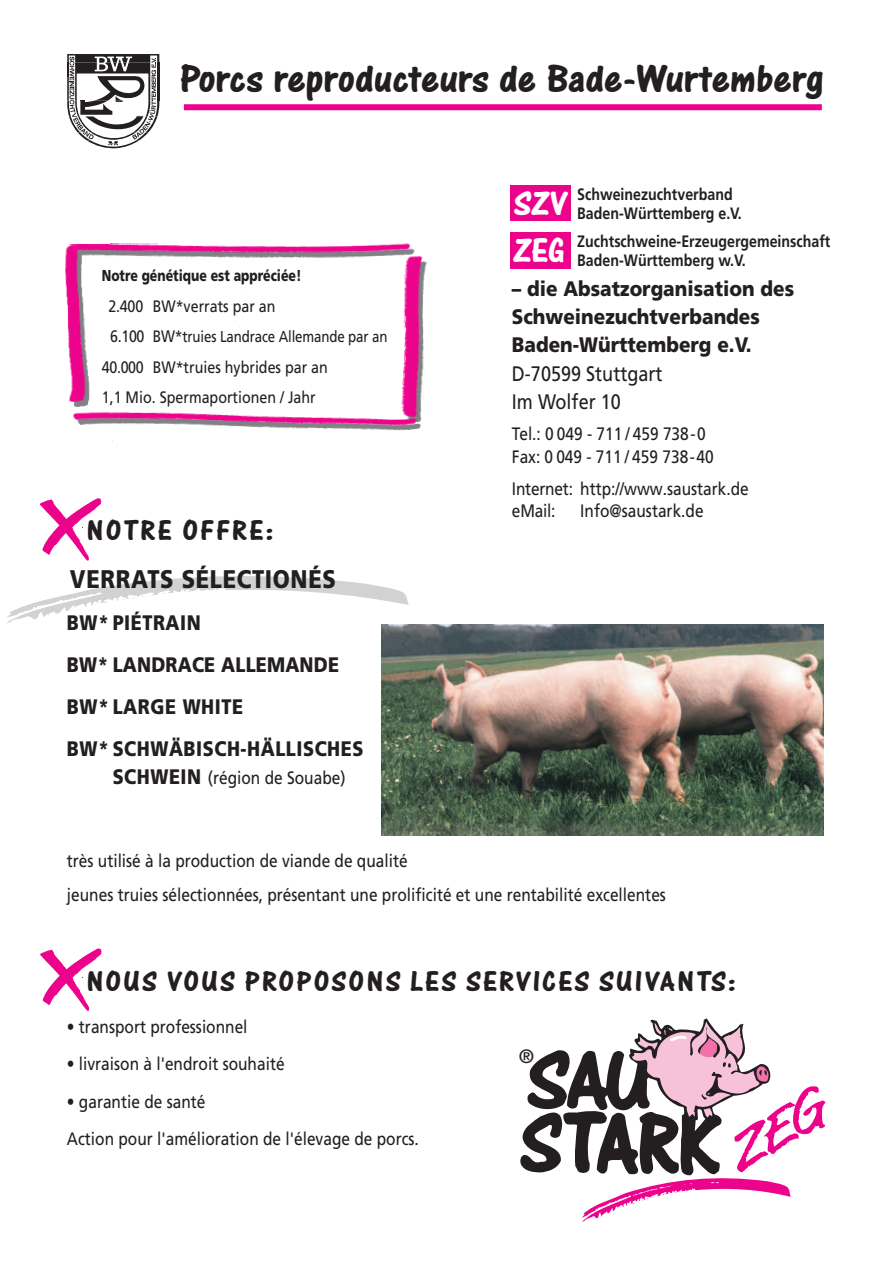
<style>
.page{position:relative;width:893px;height:1265px;background:#fff}
.page>*{position:absolute;margin:0;border:0;box-sizing:border-box;transform-origin:0 0}
.t1{font:42px "One Stroke Script Bold Plain";letter-spacing:.015em;color:#231f20}
.t2{font:30px "One Stroke Script Bold Plain";letter-spacing:.08em;color:#231f20}
.t3{font:900 25.5px "Frutiger";letter-spacing:.03em;color:#231f20;scale:.86 1}
.t4{font:900 21px/41.8px "Frutiger";letter-spacing:.03em;color:#231f20;scale:.86 1}
.t5{font:900 21px/28.3px "Frutiger";color:#231f20;scale:.9 1}
.t6{font:21px/28.3px "Frutiger";color:#231f20;scale:.86 1}
.t7{font:19.35px "Frutiger";color:#231f20}
.t8{font:18px/22.8px "Frutiger";color:#231f20;scale:.86 1}
.t9{font:16.65px/30.6px "Frutiger";color:#231f20;scale:.86 1}
.t10{font:700 16.5px/18.3px "Frutiger";color:#231f20;scale:.86 1}
.t11{font:15.75px "Frutiger";letter-spacing:-.01em;color:#231f20;scale:.84 1}
.t12{font:900 15.75px "Frutiger";color:#231f20;scale:.78 1}
.s1{font-size:16.65px}
.s2{font-weight:900;font-size:21px}
.s3{font-family:"One Stroke Script Bold Plain";font-weight:400;font-size:36px;color:#fff}
</style>
<div class="page">
<img style="left:381px;top:625px;width:442px;height:210px">
<svg style="left:7px;top:576px;width:402px;height:46px"></svg>
<svg style="left:40px;top:498px;width:61px;height:62px"></svg>
<svg style="left:67px;top:54px;width:92px;height:95px"></svg>
<div style="left:184px;top:104px;width:637px;height:6px;background:#ed028c"></div>
<svg style="left:520px;top:1018px;width:305px;height:203px"></svg>
<svg style="left:40px;top:948px;width:62px;height:63px"></svg>
<img style="left:65px;top:243px;width:362px;height:199px">
<div style="left:510px;top:232px;width:61px;height:36px;background:#ed028c"></div>
<div style="left:509px;top:233px;width:61px;height:35px;background:#ed028c"></div>
<div style="left:510px;top:185px;width:61px;height:36px;background:#ed028c"></div>
<h1 class="t1" style="left:180px;top:66px;width:645px">Porcs reproducteurs de Bade-Wurtemberg</h1>
<p class="t12" style="left:102px;top:269px;width:258px">Notre génétique est appréciée!</p>
<p class="t9" style="left:108px;top:292px;width:196px">2.400 BW*verrats par an</p>
<p class="t11" style="left:110px;top:330px;width:332px"><span class="s1">6.100 BW*</span>truies Landrace Allemande par an</p>
<p class="t9" style="left:102px;top:353px;width:264px">40.000 BW*truies hybrides par an<br>1,1 Mio. Spermaportionen / Jahr</p>
<h2 class="t2" style="left:86px;top:522px;width:189px">NOTRE OFFRE:</h2>
<h3 class="t3" style="left:70px;top:569px;width:310px">VERRATS SÉLECTIONÉS</h3>
<p class="t4" style="left:67px;top:603px;width:346px">BW* PIÉTRAIN<br>BW* LANDRACE ALLEMANDE<br>BW* LARGE WHITE<br>BW* SCHWÄBISCH-HÄLLISCHES</p>
<p class="t8" style="left:113px;top:768px;width:272px"><span class="s2">SCHWEIN</span> (région de Souabe)</p>
<p class="t10" style="left:577px;top:187px;width:193px;text-indent:-64px"><span class="s3">SZV</span> Schweinezuchtverband<br>Baden-Württemberg e.V.</p>
<p class="t10" style="left:577px;top:233px;width:296px;text-indent:-64px"><span class="s3">ZEG</span> Zuchtschweine-Erzeugergemeinschaft<br>Baden-Württemberg w.V.</p>
<p class="t5" style="left:512px;top:276px;width:315px">– die Absatzorganisation des<br>Schweinezuchtverbandes<br>Baden-Württemberg e.V.</p>
<p class="t6" style="left:512px;top:361px;width:177px">D-70599 Stuttgart<br>Im Wolfer 10</p>
<p class="t8" style="left:512px;top:424px;width:236px">Tel.: 0 049 - 711 / 459 738-0<br>Fax: 0 049 - 711 / 459 738-40</p>
<p class="t8" style="left:512px;top:478px;width:277px">Internet: http://www.saustark.de eMail:</p>
<p class="t8" style="left:580px;top:501px;width:145px">Info@saustark.de</p>
<p class="t8" style="left:67px;top:845px;width:698px;line-height:33.5px">très utilisé à la production de viande de qualité<br>jeunes truies sélectionnées, présentant une prolificité et une rentabilité excellentes</p>
<h2 class="t2" style="left:86px;top:972px;width:651px">NOUS VOUS PROPOSONS LES SERVICES SUIVANTS:</h2>
<p class="t8" style="left:67px;top:1016px;width:212px">• transport professionnel</p>
<p class="t8" style="left:67px;top:1054px;width:255px">• livraison à l'endroit souhaité</p>
<p class="t8" style="left:67px;top:1084px;width:411px;line-height:37.5px">• garantie de santé<br>Action pour l'amélioration de l'élevage de porcs.</p>
<p class="t7" style="left:518px;top:1048px;width:17px">®</p>
</div>
